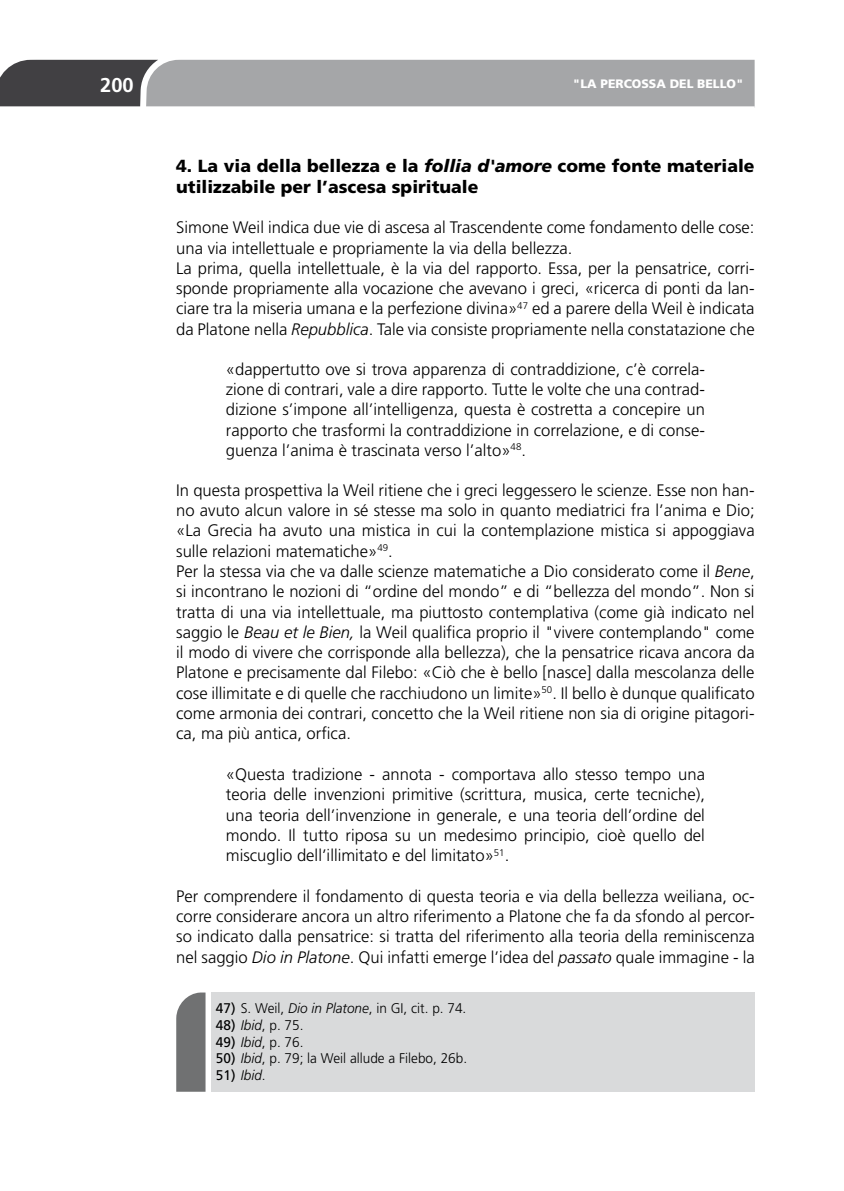
<style>
.page{position:relative;width:844px;height:1191px;background:#fff}
.page>*{position:absolute;margin:0;border:0;box-sizing:border-box;transform-origin:0 0}
.t1{font:700 19.95px "Frutiger LT Std";color:#fff}
.t2{font:900 17.5px/21.3px "Frutiger LT Std";color:#000}
.t3{font:300 16.62px/20.3px "Frutiger LT Std";color:#000;text-align:justify}
.t4{font:300 14px "Frutiger LT Std";color:#000}
.t5{font:italic 300 14px "Frutiger LT Std";color:#000}
.t6{font:900 12.25px "Frutiger LT Std";color:#fff}
.s1{font-style:italic}
.s2{font-weight:400}
.s3{font-weight:400;font-style:normal}
.s4{font-style:normal}
</style>
<div class="page">
<svg style="left:0;top:60px;width:754px;height:47px;background:#959597"></svg>
<div style="left:211px;top:992px;width:543px;height:99px;background:#d9dadb"></div>
<svg style="left:176px;top:992px;width:29px;height:99px;background:#797a7b"></svg>
<p class="t1" style="left:100px;top:73px;width:35px">200</p>
<p class="t6" style="left:572px;top:76px;width:172px">"LA PERCOSSA DEL BELLO"</p>
<p class="t2" style="left:176px;top:155px;width:579px">4. La via della bellezza e la <span class="s1">follia d'amore</span> come fonte materiale utilizzabile per l’ascesa spirituale</p>
<p class="t3" style="left:176px;top:217px;width:580px;text-align:left">Simone Weil indica due vie di ascesa al Trascendente come fondamento delle cose: una via intellettuale e propriamente la via della bellezza.<br>La prima, quella intellettuale, è la via del rapporto. Essa, per la pensatrice, corri&shy;sponde propriamente alla vocazione che avevano i greci, «ricerca di ponti da lan&shy;ciare tra la miseria umana e la perfezione divina»<sup>47</sup> ed a parere della Weil è indicata da Platone nella <span class="s1">Repubblica</span>. Tale via consiste propriamente nella constatazione che</p>
<p class="t3" style="left:226px;top:359px;width:480px">«dappertutto ove si trova apparenza di contraddizione, c’è correla&shy;zione di contrari, vale a dire rapporto. Tutte le volte che una contrad&shy;dizione s’impone all’intelligenza, questa è costretta a concepire un rapporto che trasformi la contraddizione in correlazione, e di conse&shy;guenza l’anima è trascinata verso l’alto»<sup>48</sup>.</p>
<p class="t3" style="left:176px;top:480px;width:579px;text-align:left">In questa prospettiva la Weil ritiene che i greci leggessero le scienze. Esse non han&shy;no avuto alcun valore in sé stesse ma solo in quanto mediatrici fra l’anima e Dio; «La Grecia ha avuto una mistica in cui la contemplazione mistica si appoggiava sulle relazioni matematiche»<sup>49</sup>.<br>Per la stessa via che va dalle scienze matematiche a Dio considerato come il <span class="s1">Bene</span>, si incontrano le nozioni di “ordine del mondo” e di “bellezza del mondo”. Non si tratta di una via intellettuale, ma piuttosto contemplativa (come già indicato nel saggio le <span class="s1">Beau et le Bien,</span> la Weil qualifica proprio il "vivere contemplando" come il modo di vivere che corrisponde alla bellezza), che la pensatrice ricava ancora da Platone e precisamente dal Filebo: «Ciò che è bello [nasce] dalla mescolanza delle cose illimitate e di quelle che racchiudono un limite»<sup>50</sup>. Il bello è dunque qualificato come armonia dei contrari, concetto che la Weil ritiene non sia di origine pitagori&shy;ca, ma più antica, orfica.</p>
<p class="t3" style="left:226px;top:764px;width:480px">«Questa tradizione - annota - comportava allo stesso tempo una teoria delle invenzioni primitive (scrittura, musica, certe tecniche), una teoria dell’invenzione in generale, e una teoria dell’ordine del mondo. Il tutto riposa su un medesimo principio, cioè quello del miscuglio dell’illimitato e del limitato»<sup>51</sup>.</p>
<p class="t3" style="left:176px;top:886px;width:579px">Per comprendere il fondamento di questa teoria e via della bellezza weiliana, oc&shy;corre considerare ancora un altro riferimento a Platone che fa da sfondo al percor&shy;so indicato dalla pensatrice: si tratta del riferimento alla teoria della reminiscenza nel saggio <span class="s1">Dio in Platone</span>. Qui infatti emerge l’idea del <span class="s1">passato</span> quale immagine - la</p>
<p class="t4" style="left:216px;top:1000px;width:252px"><span class="s2">47)</span> S. Weil, <span class="s1">Dio in Platone</span>, in GI, cit. p. 74.</p>
<p class="t4" style="left:216px;top:1017px;width:89px"><span class="s2">48)</span> <span class="s1">Ibid</span>, p. 75.</p>
<p class="t4" style="left:216px;top:1033px;width:89px"><span class="s2">49)</span> <span class="s1">Ibid</span>, p. 76.</p>
<p class="t4" style="left:216px;top:1050px;width:252px"><span class="s2">50)</span> <span class="s1">Ibid</span>, p. 79; la Weil allude a Filebo, 26b.</p>
<p class="t5" style="left:216px;top:1067px;width:51px"><span class="s3">51)</span> Ibid<span class="s4">.</span></p>
</div>
